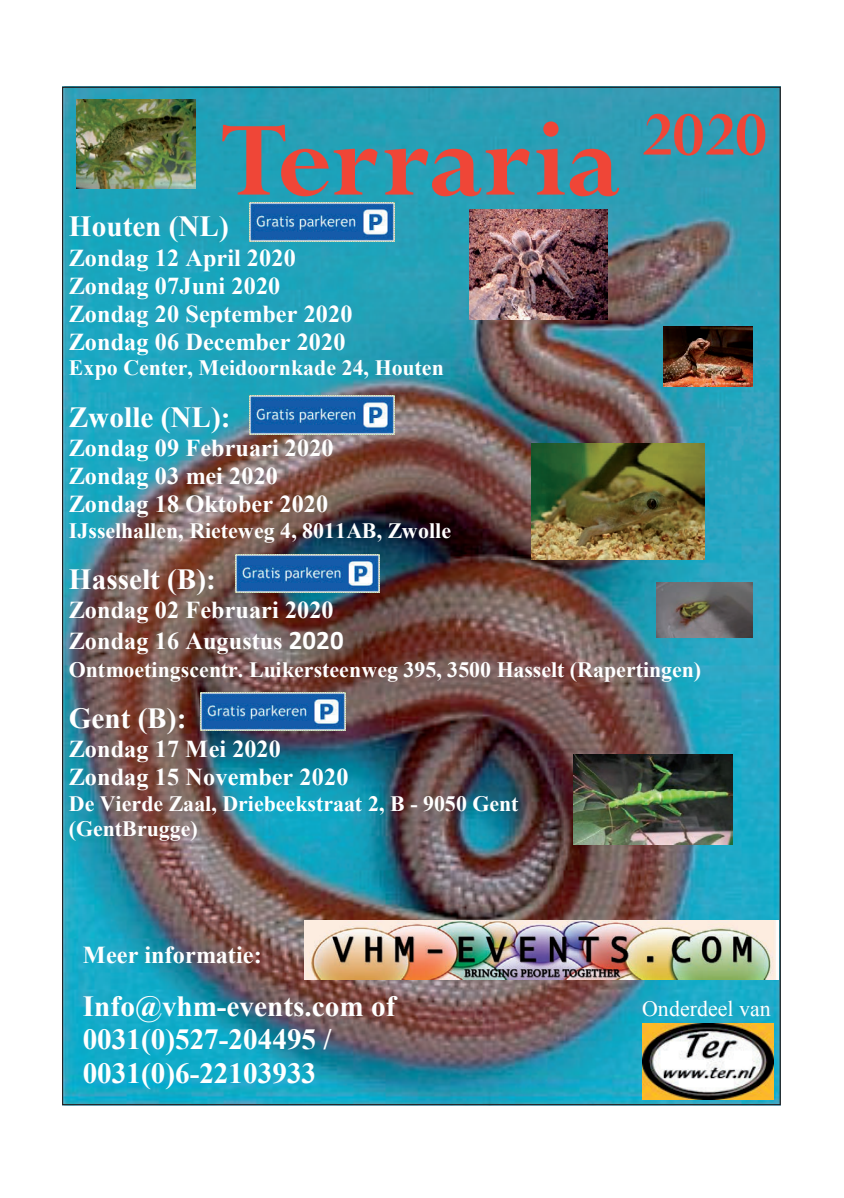
<style>
.page{position:relative;width:844px;height:1198px;background:#fff}
.page>*{position:absolute;margin:0;border:0;box-sizing:border-box;transform-origin:0 0}
.t1{font:700 116.9px "Perpetua";color:#ef4637}
.t2{font:700 68.08px "Perpetua";color:#ef4637}
.t3{font:700 29.22px/33.6px "Times New Roman";color:#fff}
.t4{font:700 24.32px/28px "Times New Roman";color:#fff}
.t5{font:700 21.88px/25.2px "Times New Roman";color:#fff}
.t6{font:21.88px "Times New Roman";color:#fff}
.s1{font-family:"Calibri";font-size:26.95px}
</style>
<div class="page">
<img style="left:64px;top:89px;width:714px;height:1014px">
<img style="left:642px;top:1024px;width:131px;height:76px">
<img style="left:304px;top:920px;width:474px;height:59px">
<img style="left:469px;top:209px;width:138px;height:111px">
<img style="left:663px;top:327px;width:89px;height:59px">
<img style="left:532px;top:444px;width:172px;height:115px">
<img style="left:76px;top:99px;width:120px;height:90px">
<img style="left:656px;top:582px;width:96px;height:55px">
<img style="left:573px;top:754px;width:159px;height:90px">
<img style="left:249px;top:396px;width:145px;height:38px">
<img style="left:249px;top:203px;width:145px;height:38px">
<img style="left:200px;top:693px;width:145px;height:38px">
<img style="left:235px;top:554px;width:145px;height:39px">
<h1 class="t1" style="left:221px;top:87px;width:401px">Terraria</h1>
<h2 class="t2" style="left:641px;top:92px;width:126px">2020</h2>
<p class="t3" style="left:69px;top:209px;width:161px">Houten (NL)</p>
<p class="t4" style="left:69px;top:243px;width:285px">Zondag 12 April 2020<br>Zondag 07Juni 2020<br>Zondag 20 September 2020<br>Zondag 06 December 2020</p>
<p class="t5" style="left:69px;top:355px;width:376px">Expo Center, Meidoornkade 24, Houten</p>
<p class="t3" style="left:69px;top:399px;width:163px">Zwolle (NL):</p>
<p class="t4" style="left:69px;top:433px;width:266px">Zondag 09 Februari 2020<br>Zondag 03 mei 2020<br>Zondag 18 Oktober 2020</p>
<p class="t5" style="left:69px;top:517px;width:383px">IJsselhallen, Rieteweg 4, 8011AB, Zwolle</p>
<p class="t3" style="left:69px;top:562px;width:148px">Hasselt (B):</p>
<p class="t4" style="left:69px;top:594px;width:276px;line-height:30.4px">Zondag 02 Februari 2020<br>Zondag 16 Augustus <span class="s1">2020</span></p>
<p class="t5" style="left:69px;top:656px;width:633px">Ontmoetingscentr. Luikersteenweg 395, 3500 Hasselt (Rapertingen)</p>
<p class="t3" style="left:69px;top:701px;width:119px">Gent (B):</p>
<p class="t4" style="left:69px;top:735px;width:281px">Zondag 17 Mei 2020<br>Zondag 15 November 2020</p>
<p class="t5" style="left:69px;top:791px;width:450px">De Vierde Zaal, Driebeekstraat 2, B - 9050 Gent (GentBrugge)</p>
<p class="t4" style="left:83px;top:941px;width:180px">Meer informatie:</p>
<p class="t3" style="left:83px;top:989px;width:314px">Info@vhm-events.com of<br>0031(0)527-204495 /<br>0031(0)6-22103933</p>
<p class="t6" style="left:642px;top:994px;width:130px">Onderdeel van</p>
</div>
